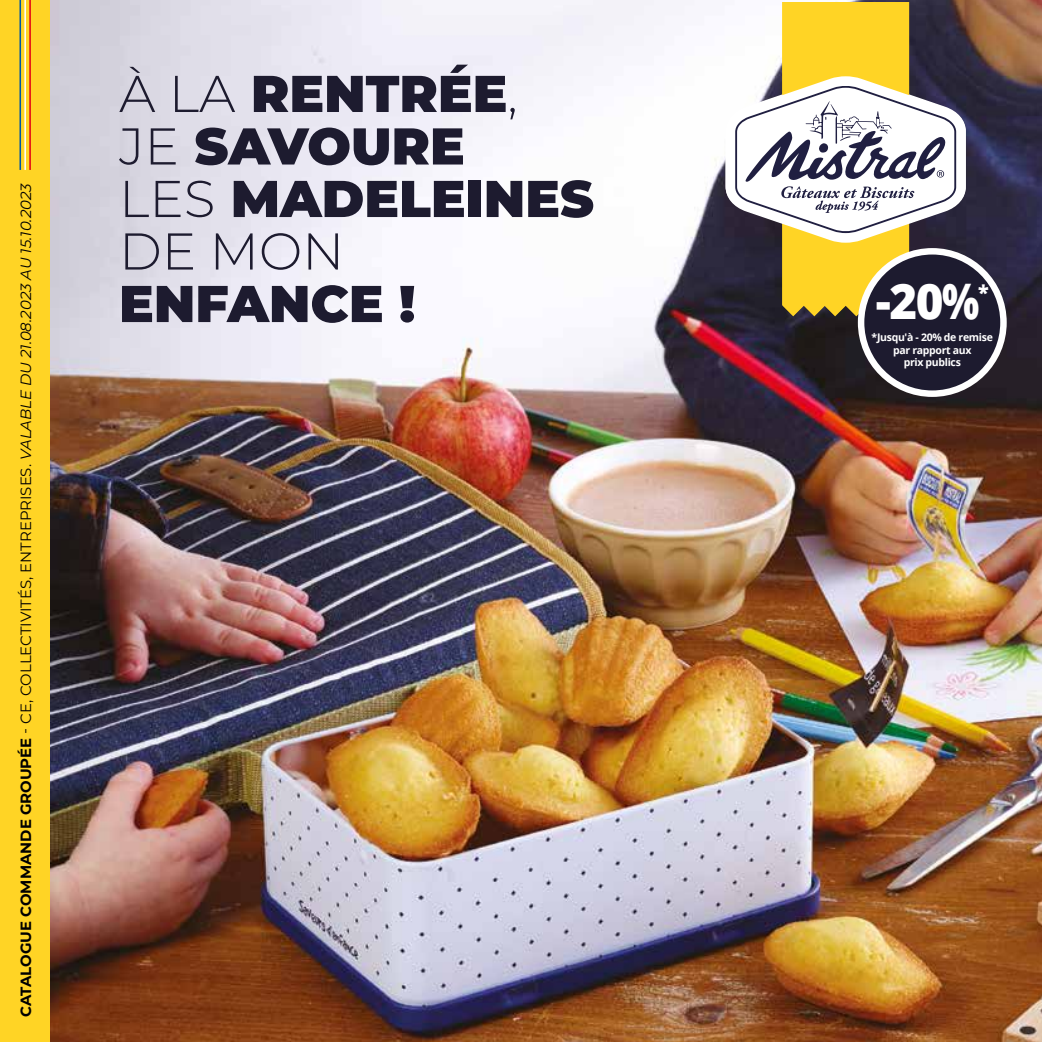
<style>
.page{position:relative;width:1042px;height:1042px;background:#fff}
.page>*{position:absolute;margin:0;border:0;box-sizing:border-box;transform-origin:0 0}
.t1{font:900 51.62px/52.5px "Montserrat";color:#1d1b2f}
.t2{font:800 49px "Open Sans";color:#fff}
.t3{font:800 20.47px "Open Sans";color:#fff}
.t4{font:italic 14.88px "Montserrat";color:#000}
.t5{font:700 10.5px/12.2px "Open Sans";letter-spacing:-.03em;color:#fff;text-align:center}
.s1{font-weight:700;font-style:normal}
.s2{font-style:normal}
.s3{font-weight:300}
</style>
<div class="page">
<img style="left:50px;top:0;width:992px;height:1042px">
<div style="left:0;top:0;width:50px;height:1042px;background:#ffd425"></div>
<svg style="left:725px;top:2px;width:241px;height:314px"></svg>
<hr style="left:19px;top:0;width:2px;height:170px;background:#0056a4">
<hr style="left:24px;top:0;width:2px;height:170px;background:#fff">
<hr style="left:29px;top:0;width:2px;height:170px;background:#e30613">
<div style="left:861px;top:251px;width:142px;height:143px;background:#1d1b2f;border-radius:50%"></div>
<div style="left:858px;top:248px;width:148px;height:149px;border:6px solid #fff;border-radius:50%"></div>
<p class="t4" style="left:16px;top:1017px;width:836px;rotate:-90deg"><span class="s1">CATALOGUE COMMANDE GROUPÉE</span> <span class="s2">- CE, COLLECTIVITÉS, ENTREPRISES.</span> VALABLE DU 21.08.2023 AU 15.10.2023</p>
<h1 class="t1" style="left:119px;top:64px;width:476px"><span class="s3">À LA</span> RENTRÉE<span class="s3">,<br>JE</span> SAVOURE<br><span class="s3">LES</span> MADELEINES<br><span class="s3">DE MON</span></h1>
<h1 class="t1" style="left:119px;top:274px;width:298px">ENFANCE !</h1>
<h2 class="t2" style="left:875px;top:264px;width:105px">-20%</h2>
<h3 class="t3" style="left:978px;top:277px;width:12px">*</h3>
<p class="t5" style="left:871px;top:331px;width:123px">*Jusqu'à - 20% de remise par rapport aux<br>prix publics</p>
</div>
